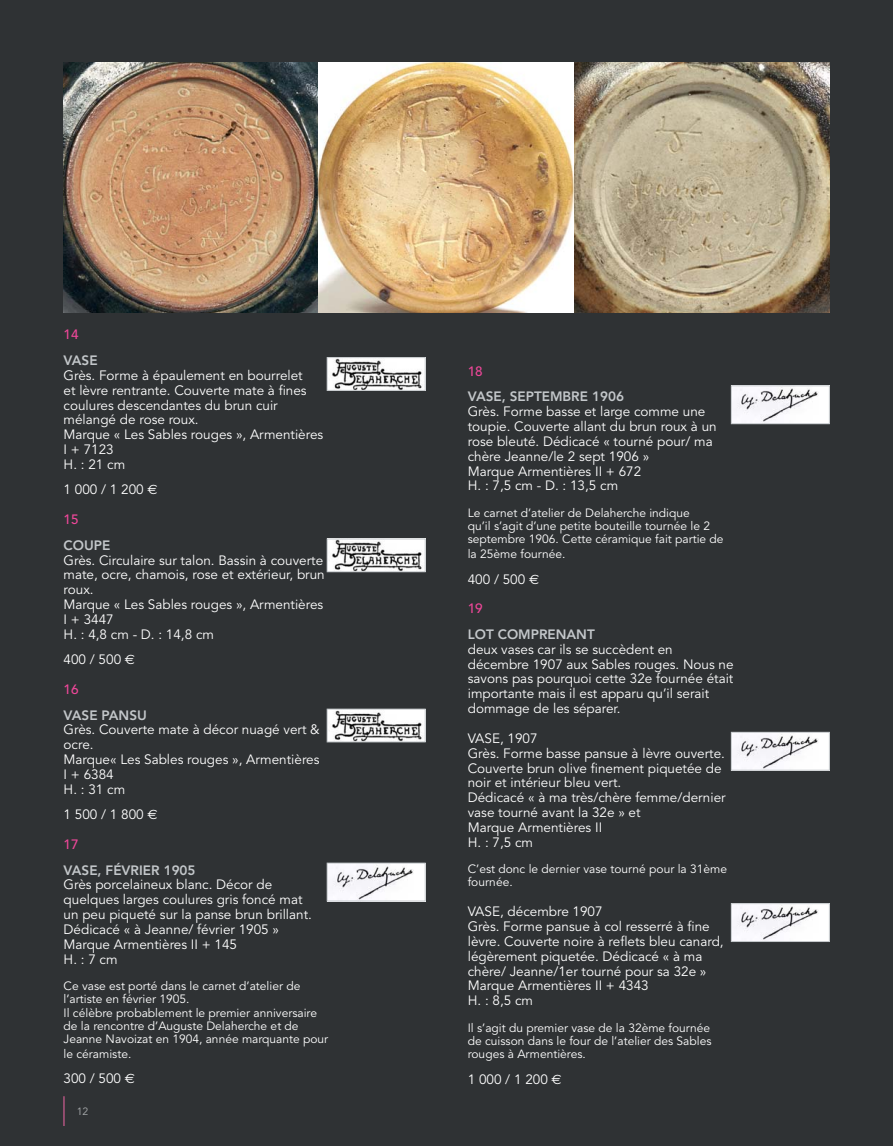
<style>
.page{position:relative;width:893px;height:1146px;background:#fff}
.page>*{position:absolute;margin:0;border:0;box-sizing:border-box;transform-origin:0 0}
.t1{font:13.5px/14.9px "Avenir LT Std";color:#fff}
.t2{font:800 13.5px "Avenir LT Std";color:#c3c7ca}
.t3{font:500 13.5px "Avenir LT Std";color:#ee4799}
.t4{font:12px/13.2px "Avenir LT Std";color:#fff}
.t5{font:10.5px "Avenir LT Std";color:#a9acae}
.s1{font-family:"Euro Sans"}
.s2{font-weight:500;color:#ee4799}
</style>
<div class="page">
<div style="left:0;top:0;width:892px;height:1145px;background:#2f3234"></div>
<img style="left:64px;top:63px;width:765px;height:249px">
<img style="left:329px;top:359px;width:94px;height:30px">
<div style="left:327px;top:357px;width:98px;height:34px;border:1px solid #c3c7ca"></div>
<img style="left:329px;top:540px;width:94px;height:30px">
<div style="left:327px;top:538px;width:98px;height:34px;border:1px solid #c3c7ca"></div>
<img style="left:329px;top:710px;width:94px;height:30px">
<div style="left:327px;top:708px;width:98px;height:34px;border:1px solid #c3c7ca"></div>
<img style="left:329px;top:864px;width:94px;height:35px">
<div style="left:327px;top:862px;width:98px;height:39px;border:1px solid #c3c7ca"></div>
<img style="left:733px;top:387px;width:94px;height:35px">
<div style="left:731px;top:385px;width:98px;height:39px;border:1px solid #c3c7ca"></div>
<img style="left:733px;top:734px;width:94px;height:34px">
<div style="left:731px;top:732px;width:98px;height:38px;border:1px solid #c3c7ca"></div>
<img style="left:733px;top:905px;width:94px;height:34px">
<div style="left:731px;top:903px;width:98px;height:38px;border:1px solid #c3c7ca"></div>
<svg style="left:64px;top:1096px;width:1px;height:29px"></svg>
<p class="t3" style="left:64px;top:329px;width:17px">14</p>
<p class="t2" style="left:64px;top:354px;width:36px">VASE</p>
<p class="t1" style="left:64px;top:369px;width:261px">Grès. Forme à épaulement en bourrelet<br>et lèvre rentrante. Couverte mate à fines coulures descendantes du brun cuir mélangé de rose roux.<br>Marque « Les Sables rouges », Armentières<br>I + 7123<br>H. : 21 cm</p>
<p class="t1" style="left:64px;top:483px;width:95px">1 000 / 1 200 <span class="s1">€</span></p>
<p class="t3" style="left:64px;top:513px;width:17px">15</p>
<p class="t2" style="left:64px;top:539px;width:48px">COUPE</p>
<p class="t1" style="left:64px;top:553px;width:263px">Grès. Circulaire sur talon. Bassin à couverte mate, ocre, chamois, rose et extérieur, brun roux.<br>Marque « Les Sables rouges », Armentières<br>I + 3447<br>H. : 4,8 cm - D. : 14,8 cm</p>
<p class="t1" style="left:64px;top:646px;width:73px;line-height:29.7px">400 / 500 <span class="s1">€<br></span><span class="s2">16</span></p>
<p class="t2" style="left:64px;top:709px;width:85px">VASE PANSU</p>
<p class="t1" style="left:64px;top:723px;width:258px">Grès. Couverte mate à décor nuagé vert &amp; ocre.<br>Marque« Les Sables rouges », Armentières<br>I + 6384<br>H. : 31 cm</p>
<p class="t1" style="left:64px;top:801px;width:95px;line-height:29.7px">1 500 / 1 800 <span class="s1">€<br></span><span class="s2">17</span></p>
<p class="t2" style="left:64px;top:864px;width:133px">VASE, FÉVRIER 1905</p>
<p class="t1" style="left:64px;top:878px;width:250px">Grès porcelaineux blanc. Décor de quelques larges coulures gris foncé mat un peu piqueté sur la panse brun brillant.<br>Dédicacé « à Jeanne/ février 1905 »<br>Marque Armentières II + 145<br>H. : 7 cm</p>
<p class="t4" style="left:64px;top:980px;width:266px">Ce vase est porté dans le carnet d’atelier de l’artiste en février 1905.<br>Il célèbre probablement le premier anniversaire de la rencontre d’Auguste Delaherche et de Jeanne Navoizat en 1904, année marquante pour</p>
<p class="t4" style="left:64px;top:1048px;width:69px">le céramiste.</p>
<p class="t1" style="left:64px;top:1072px;width:73px">300 / 500 <span class="s1">€</span></p>
<p class="t5" style="left:77px;top:1106px;width:13px">12</p>
<p class="t3" style="left:468px;top:365px;width:17px">18</p>
<p class="t2" style="left:468px;top:391px;width:158px">VASE, SEPTEMBRE 1906</p>
<p class="t1" style="left:468px;top:405px;width:250px">Grès. Forme basse et large comme une toupie. Couverte allant du brun roux à un rose bleuté. Dédicacé « tourné pour/ ma chère Jeanne/le 2 sept 1906 »<br>Marque Armentières II + 672<br>H. : 7,5 cm - D. : 13,5 cm</p>
<p class="t4" style="left:468px;top:507px;width:257px">Le carnet d’atelier de Delaherche indique<br>qu’il s’agit d’une petite bouteille tournée le 2 septembre 1906. Cette céramique fait partie de</p>
<p class="t4" style="left:468px;top:548px;width:99px">la 25ème fournée.</p>
<p class="t1" style="left:468px;top:565px;width:73px;line-height:29.7px">400 / 500 <span class="s1">€<br></span><span class="s2">19</span></p>
<p class="t2" style="left:468px;top:628px;width:128px">LOT COMPRENANT</p>
<p class="t1" style="left:468px;top:642px;width:267px">deux vases car ils se succèdent en décembre 1907 aux Sables rouges. Nous ne savons pas pourquoi cette 32e fournée était importante mais il est apparu qu’il serait dommage de les séparer.</p>
<p class="t1" style="left:468px;top:731px;width:259px">VASE, 1907<br>Grès. Forme basse pansue à lèvre ouverte.<br>Couverte brun olive finement piquetée de noir et intérieur bleu vert.<br>Dédicacé « à ma très/chère femme/dernier vase tourné avant la 32e » et<br>Marque Armentières II<br>H. : 7,5 cm</p>
<p class="t4" style="left:468px;top:863px;width:261px">C’est donc le dernier vase tourné pour la 31ème fournée.</p>
<p class="t1" style="left:468px;top:905px;width:257px">VASE, décembre 1907<br>Grès. Forme pansue à col resserré à fine lèvre. Couverte noire à reflets bleu canard, légèrement piquetée. Dédicacé « à ma chère/ Jeanne/1er tourné pour sa 32e »<br>Marque Armentières II + 4343<br>H. : 8,5 cm</p>
<p class="t4" style="left:468px;top:1021px;width:245px;text-align:justify">Il s’agit du premier vase de la 32ème fournée de cuisson dans le four de l’atelier des Sables rouges à Armentières.</p>
<p class="t1" style="left:468px;top:1072px;width:95px">1 000 / 1 200 <span class="s1">€</span></p>
</div>
